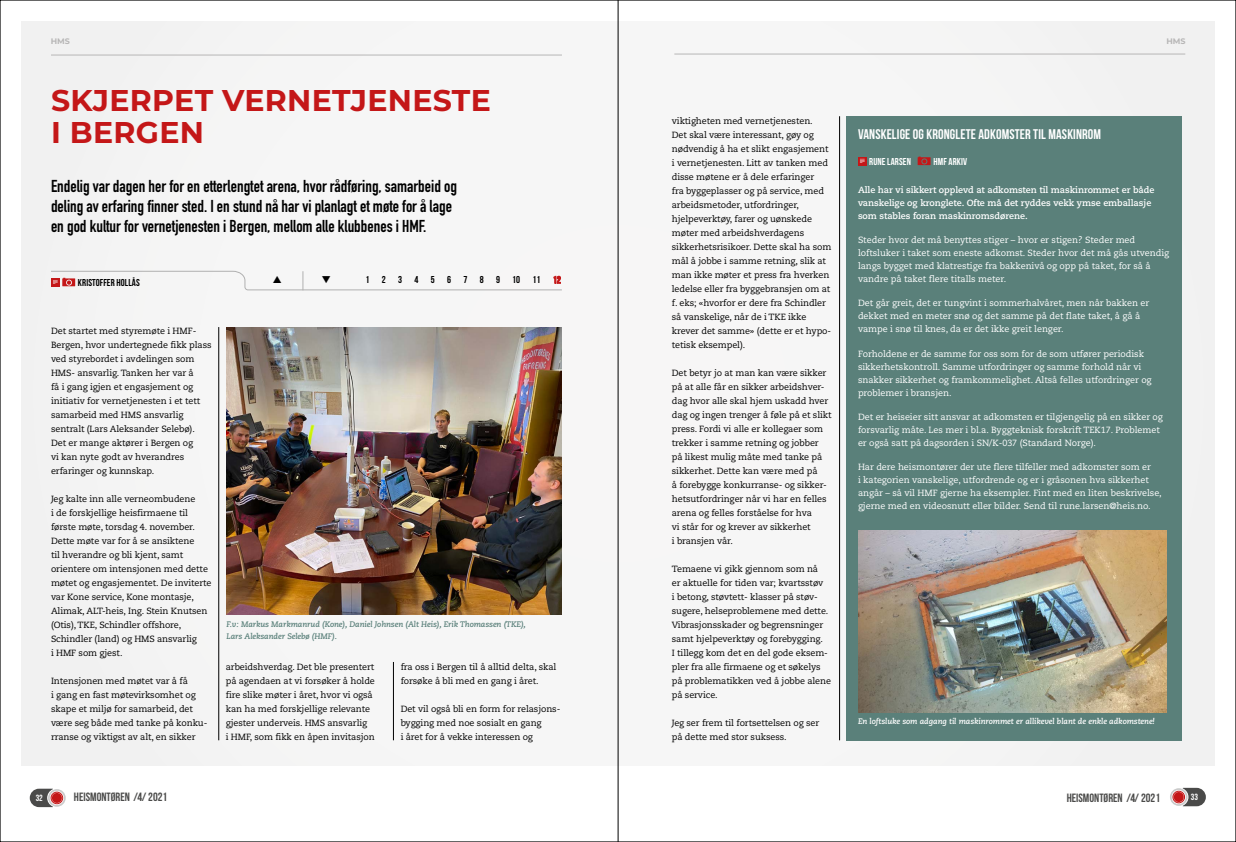
<style>
.page{position:relative;width:1236px;height:842px;background:#fff}
.page>*{position:absolute;margin:0;border:0;box-sizing:border-box;transform-origin:0 0}
.t1{font:700 30px/32px "Montserrat";letter-spacing:.01em;color:#c41718}
.t2{font:700 17px/20px "DIN Condensed";color:#000}
.t3{font:14px "Bebas Neue";letter-spacing:.01em;color:#fff}
.t4{font:12px "Bebas Neue";color:#4a4a49}
.t5{font:10px "Bebas Neue";letter-spacing:.01em;color:#000}
.t6{font:10px "Bebas Neue";letter-spacing:.01em;color:#fff}
.t7{font:9px/14px "Caecilia LT Std";letter-spacing:-.01em;color:#000}
.t8{font:9px/13px "Caecilia LT Std";letter-spacing:-.005em;color:#fff}
.t9{font:700 9px/13px "Caecilia LT Std";letter-spacing:-.005em;color:#fff}
.t10{font:9px "Bebas Neue";color:#fff}
.t11{font:italic 700 8px/12px "Caecilia LT Std";letter-spacing:-.01em;color:#5a807a}
.t12{font:italic 700 8px "Caecilia LT Std";letter-spacing:-.01em;color:#fff}
.t13{font:700 8px "Montserrat";color:#b7b6b6}
.s1{color:#c41718}
</style>
<div class="page">
<svg style="left:48px;top:789px;width:18px;height:18px"></svg>
<div style="left:51px;top:792px;width:12px;height:12px;background:#c82c2d;border-radius:50%"></div>
<svg style="left:30px;top:789px;width:32px;height:18px"></svg>
<svg style="left:1170px;top:788px;width:17px;height:18px"></svg>
<svg style="left:1173px;top:788px;width:33px;height:18px"></svg>
<div style="left:21px;top:21px;width:1194px;height:744px;background:#f6f6f6"></div>
<hr style="left:51px;top:55px;width:511px;height:1px;background:#b7b6b6">
<hr style="left:674px;top:54px;width:511px;height:1px;background:#b7b6b6">
<hr style="left:219px;top:327px;width:1px;height:413px;background:#000">
<hr style="left:393px;top:662px;width:1px;height:78px;background:#000">
<img style="left:226px;top:327px;width:335px;height:287px">
<hr style="left:839px;top:116px;width:1px;height:624px;background:#000">
<div style="left:847px;top:116px;width:335px;height:624px;background:#5a807a"></div>
<svg style="left:858px;top:157px;width:8px;height:8px"></svg>
<svg style="left:860px;top:159px;width:5px;height:4px"></svg>
<svg style="left:918px;top:157px;width:12px;height:8px"></svg>
<img style="left:859px;top:530px;width:307px;height:182px">
<hr style="left:618px;top:0;width:1px;height:842px;background:#000">
<svg style="left:51px;top:270px;width:511px;height:21px"></svg>
<p class="t13" style="left:51px;top:36px;width:21px">HMS</p>
<p class="t13" style="left:1166px;top:36px;width:21px">HMS</p>
<h1 class="t1" style="left:51px;top:83px;width:441px">SKJERPET VERNETJENESTE<br>I BERGEN</h1>
<h2 class="t2" style="left:51px;top:176px;width:407px">Endelig var dagen her for en etterlengtet arena, hvor rådføring, samarbeid og deling av erfaring finner sted. I en stund nå har vi planlagt et møte for å lage en god kultur for vernetjenesten i Bergen, mellom alle klubbenes i HMF.</h2>
<p class="t5" style="left:78px;top:277px;width:63px">KRISTOFFER HOLLÅS</p>
<p class="t5" style="left:365px;top:274px;width:197px">1 2 3 4 5 6 7 8 9 10 11 <span class="s1">12</span></p>
<p class="t7" style="left:51px;top:324px;width:162px">Det startet med styremøte i HMF-<br>Bergen, hvor undertegnede fikk plass ved styrebordet i avdelingen som<br>HMS- ansvarlig. Tanken her var å<br>få i gang igjen et engasjement og initiativ for vernetjenesten i et tett samarbeid med HMS ansvarlig sentralt (Lars Aleksander Selebø).<br>Det er mange aktører i Bergen og<br>vi kan nyte godt av hverandres erfaringer og kunnskap.</p>
<p class="t7" style="left:51px;top:492px;width:162px">Jeg kalte inn alle verneombudene<br>i de forskjellige heisfirmaene til første møte, torsdag 4. november.<br>Dette møte var for å se ansiktene<br>til hverandre og bli kjent, samt orientere om intensjonen med dette møtet og engasjementet. De inviterte var Kone service, Kone montasje,<br>Alimak, ALT-heis, Ing. Stein Knutsen (Otis), TKE, Schindler offshore,<br>Schindler (land) og HMS ansvarlig<br>i HMF som gjest.</p>
<p class="t7" style="left:51px;top:674px;width:158px">Intensjonen med møtet var å få<br>i gang en fast møtevirksomhet og skape et miljø for samarbeid, det være seg både med tanke på konku&shy;rranse og viktigst av alt, en sikker</p>
<p class="t11" style="left:226px;top:619px;width:301px">F.v: Markus Markmanrud (Kone), Daniel Johnsen (Alt Heis), Erik Thomassen (TKE),<br>Lars Aleksander Selebø (HMF).</p>
<p class="t7" style="left:226px;top:660px;width:151px">arbeidshverdag. Det ble presentert på agendaen at vi forsøker å holde fire slike møter i året, hvor vi også kan ha med forskjellige relevante gjester underveis. HMS ansvarlig<br>i HMF, som fikk en åpen invitasjon</p>
<p class="t7" style="left:401px;top:660px;width:157px">fra oss i Bergen til å alltid delta, skal forsøke å bli med en gang i året.</p>
<p class="t7" style="left:401px;top:702px;width:161px">Det vil også bli en form for relasjons&shy;bygging med noe sosialt en gang<br>i året for å vekke interessen og</p>
<p class="t7" style="left:672px;top:114px;width:161px">viktigheten med vernetjenesten.<br>Det skal være interessant, gøy og nødvendig å ha et slikt engasjement i vernetjenesten. Litt av tanken med disse møtene er å dele erfaringer<br>fra byggeplasser og på service, med arbeidsmetoder, utfordringer, hjelpeverktøy, farer og uønskede møter med arbeidshverdagens sikkerhetsrisikoer. Dette skal ha som mål å jobbe i samme retning, slik at man ikke møter et press fra hverken ledelse eller fra byggebransjen om at f. eks; «hvorfor er dere fra Schindler så vanskelige, når de i TKE ikke krever det samme» (dette er et hypo&shy;tetisk eksempel).</p>
<p class="t7" style="left:672px;top:366px;width:161px">Det betyr jo at man kan være sikker på at alle får en sikker arbeidshver&shy;dag hvor alle skal hjem uskadd hver dag og ingen trenger å føle på et slikt press. Fordi vi alle er kollegaer som trekker i samme retning og jobber på likest mulig måte med tanke på sikkerhet. Dette kan være med på<br>å forebygge konkurranse- og sikker&shy;hetsutfordringer når vi har en felles arena og felles forståelse for hva<br>vi står for og krever av sikkerhet<br>i bransjen vår.</p>
<p class="t7" style="left:672px;top:562px;width:161px">Temaene vi gikk gjennom som nå<br>er aktuelle for tiden var; kvartsstøv<br>i betong, støvtett- klasser på støv&shy;sugere, helseproblemene med dette.<br>Vibrasjonsskader og begrensninger samt hjelpeverktøy og forebygging.<br>I tillegg kom det en del gode eksem&shy;pler fra alle firmaene og et søkelys på problematikken ved å jobbe alene på service.</p>
<p class="t7" style="left:672px;top:716px;width:149px">Jeg ser frem til fortsettelsen og ser på dette med stor suksess.</p>
<h3 class="t3" style="left:858px;top:126px;width:245px">VANSKELIGE OG KRONGLETE ADKOMSTER TIL MASKINROM</h3>
<p class="t6" style="left:869px;top:156px;width:43px">RUNE LARSEN</p>
<p class="t6" style="left:933px;top:156px;width:35px">HMF ARKIV</p>
<p class="t9" style="left:858px;top:183px;width:298px">Alle har vi sikkert opplevd at adkomsten til maskinrommet er både vanskelige og kronglete. Ofte må det ryddes vekk ymse emballasje som stables foran maskinromsdørene.</p>
<p class="t8" style="left:858px;top:233px;width:313px">Steder hvor det må benyttes stiger – hvor er stigen? Steder med loftsluker i taket som eneste adkomst. Steder hvor det må gås utvendig langs bygget med klatrestige fra bakkenivå og opp på taket, for så å vandre på taket flere titalls meter.</p>
<p class="t8" style="left:858px;top:297px;width:293px">Det går greit, det er tungvint i sommerhalvåret, men når bakken er dekket med en meter snø og det samme på det flate taket, å gå å vampe i snø til knes, da er det ikke greit lenger.</p>
<p class="t8" style="left:858px;top:347px;width:295px">Forholdene er de samme for oss som for de som utfører periodisk sikkerhetskontroll. Samme utfordringer og samme forhold når vi snakker sikkerhet og framkommelighet. Altså felles utfordringer og problemer i bransjen.</p>
<p class="t8" style="left:858px;top:410px;width:306px">Det er heiseier sitt ansvar at adkomsten er tilgjengelig på en sikker og forsvarlig måte. Les mer i bl.a. Byggteknisk forskrift TEK17. Problemet er også satt på dagsorden i SN/K-037 (Standard Norge).</p>
<p class="t8" style="left:858px;top:461px;width:305px">Har dere heismontører der ute flere tilfeller med adkomster som er<br>i kategorien vanskelige, utfordrende og er i gråsonen hva sikkerhet angår – så vil HMF gjerne ha eksempler. Fint med en liten beskrivelse, gjerne med en videosnutt eller bilder. Send til rune.larsen@heis.no.</p>
<p class="t12" style="left:858px;top:717px;width:298px">En loftsluke som adgang til maskinrommet er allikevel blant de enkle adkomstene!</p>
<p class="t10" style="left:36px;top:793px;width:9px">32</p>
<h3 class="t4" style="left:74px;top:791px;width:95px">HEISMONTØREN /4/ 2021</h3>
<h3 class="t4" style="left:1067px;top:791px;width:95px">HEISMONTØREN /4/ 2021</h3>
<p class="t10" style="left:1191px;top:792px;width:9px">33</p>
</div>
